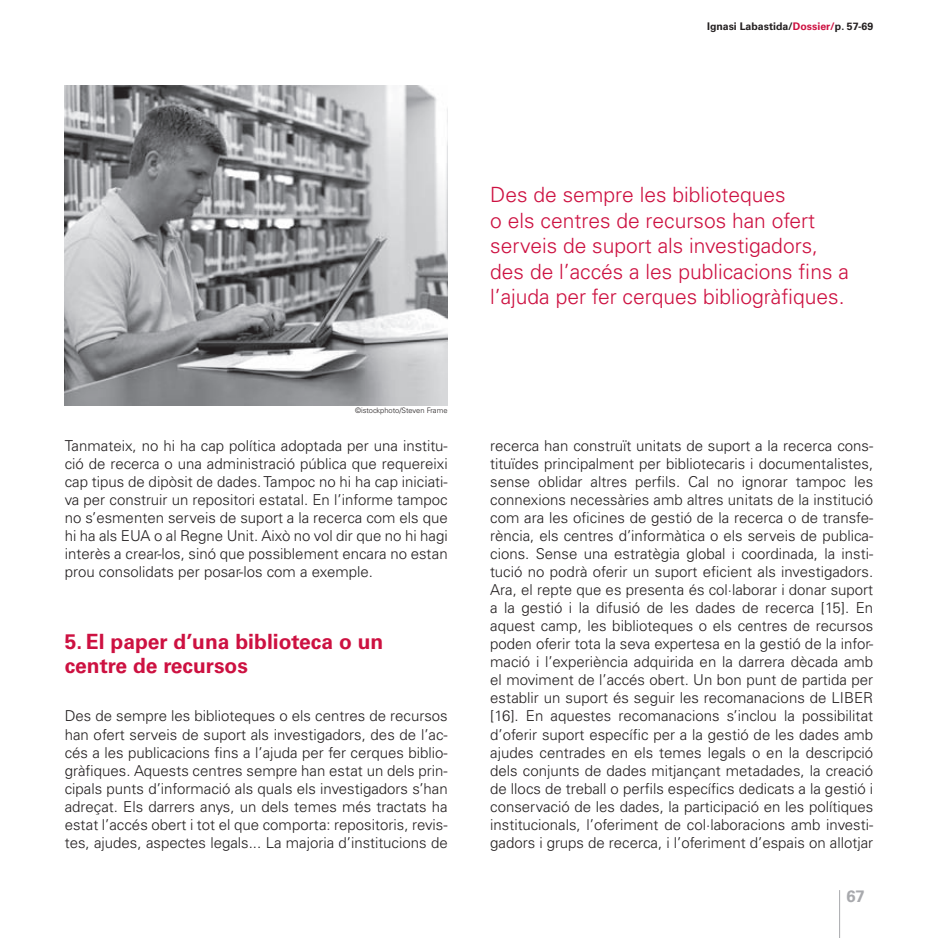
<style>
.page{position:relative;width:938px;height:938px;background:#fff}
.page>*{position:absolute;margin:0;border:0;box-sizing:border-box;transform-origin:0 0}
.t1{font:300 21px/25.5px "Univers LT Std";color:#cd1141}
.t2{font:700 21px/24px "Univers LT Std";color:#cd1141}
.t3{font:700 16.5px "Univers LT Std";color:#a8a9ad}
.t4{font:300 15px/18px "Univers LT Std";color:#231f20;text-align:justify}
.t5{font:700 10.5px "Univers LT Std";color:#231f20}
.t6{font:300 7.5px "Univers LT Std";color:#231f20}
.s1{color:#cd1141}
</style>
<div class="page">
<hr style="left:839px;top:889px;width:1px;height:48px;background:#a8a9ad">
<img style="left:65px;top:86px;width:382px;height:319px">
<p class="t5" style="left:707px;top:20px;width:168px">Ignasi Labastida/<span class="s1">Dossier/</span>p. 57-69</p>
<p class="t6" style="left:355px;top:405px;width:94px">©istockphoto/Steven Frame</p>
<p class="t4" style="left:65px;top:437px;width:384px">Tanmateix, no hi ha cap política adoptada per una institu&shy;ció de recerca o una administració pública que requereixi cap tipus de dipòsit de dades. Tampoc no hi ha cap iniciati&shy;va per construir un repositori estatal. En l’informe tampoc no s’esmenten serveis de suport a la recerca com els que hi ha als EUA o al Regne Unit. Això no vol dir que no hi hagi interès a crear-los, sinó que possiblement encara no estan prou consolidats per posar-los com a exemple.</p>
<h1 class="t2" style="left:65px;top:630px;width:320px">5. El paper d’una biblioteca o un centre de recursos</h1>
<p class="t4" style="left:65px;top:707px;width:384px">Des de sempre les biblioteques o els centres de recursos han ofert serveis de suport als investigadors, des de l’ac&shy;cés a les publicacions fins a l’ajuda per fer cerques biblio&shy;gràfiques. Aquests centres sempre han estat un dels prin&shy;cipals punts d’informació als quals els investigadors s’han adreçat. Els darrers anys, un dels temes més tractats ha estat l’accés obert i tot el que comporta: repositoris, revis&shy;tes, ajudes, aspectes legals... La majoria d’institucions de</p>
<h1 class="t1" style="left:490px;top:182px;width:360px">Des de sempre les biblioteques<br>o els centres de recursos han ofert serveis de suport als investigadors, des de l’accés a les publicacions fins a l’ajuda per fer cerques bibliogràfiques.</h1>
<p class="t4" style="left:490px;top:437px;width:384px">recerca han construït unitats de suport a la recerca cons&shy;tituïdes principalment per bibliotecaris i documentalistes, sense oblidar altres perfils. Cal no ignorar tampoc les connexions necessàries amb altres unitats de la institució com ara les oficines de gestió de la recerca o de transfe&shy;rència, els centres d’informàtica o els serveis de publica&shy;cions. Sense una estratègia global i coordinada, la insti&shy;tució no podrà oferir un suport eficient als investigadors.<br>Ara, el repte que es presenta és col·laborar i donar suport a la gestió i la difusió de les dades de recerca [15]. En aquest camp, les biblioteques o els centres de recursos poden oferir tota la seva expertesa en la gestió de la infor&shy;mació i l’experiència adquirida en la darrera dècada amb el moviment de l’accés obert. Un bon punt de partida per establir un suport és seguir les recomanacions de LIBER [16]. En aquestes recomanacions s’inclou la possibilitat d’oferir suport específic per a la gestió de les dades amb ajudes centrades en els temes legals o en la descripció dels conjunts de dades mitjançant metadades, la creació de llocs de treball o perfils específics dedicats a la gestió i conservació de les dades, la participació en les polítiques institucionals, l’oferiment de col·laboracions amb investi&shy;gadors i grups de recerca, i l’oferiment d’espais on allotjar</p>
<p class="t3" style="left:846px;top:886px;width:20px">67</p>
</div>
